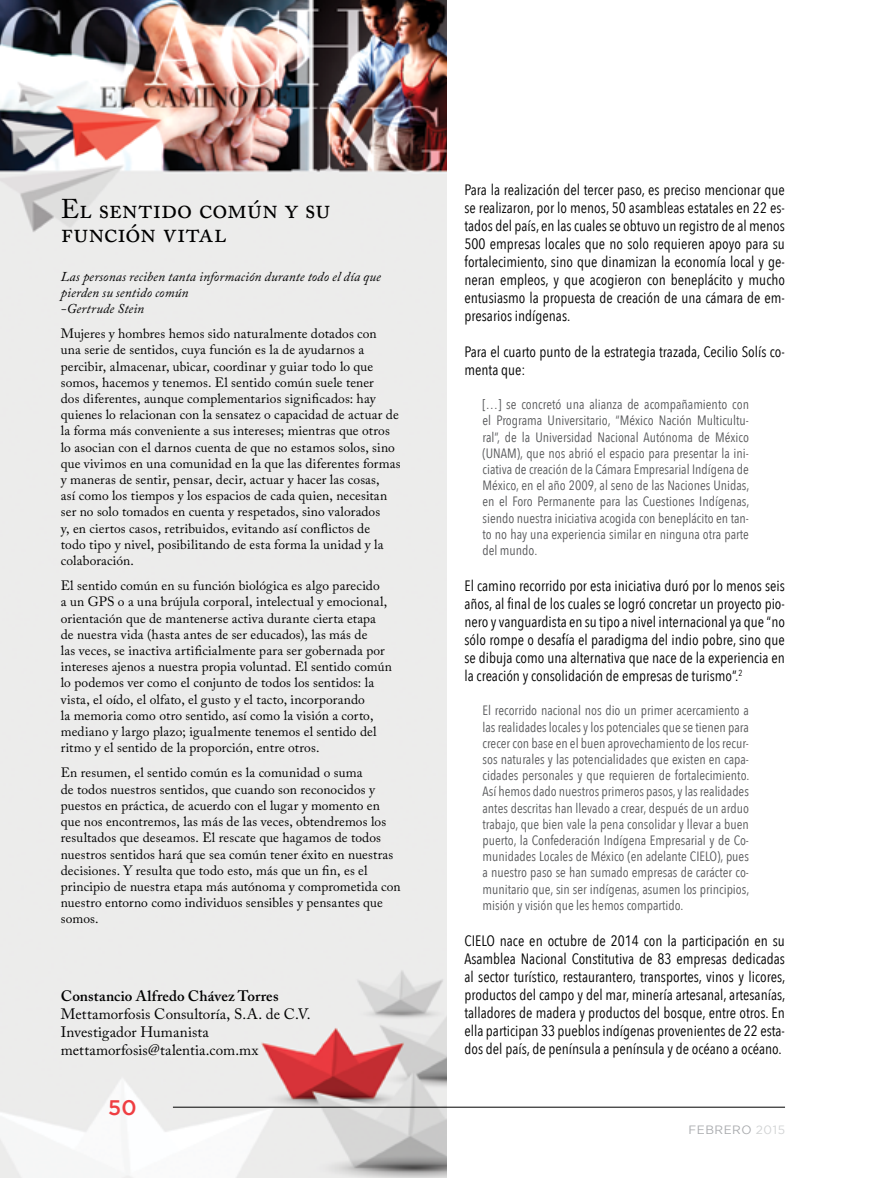
<style>
.page{position:relative;width:893px;height:1178px;background:#fff}
.page>*{position:absolute;margin:0;border:0;box-sizing:border-box;transform-origin:0 0}
.t1{font:27px/24px "Adobe Caslon Pro";letter-spacing:-.005em;color:#000}
.t2{font:500 21px "Gotham";color:#ef3e42}
.t3{font:15px/18px "Avenir Next Condensed";color:#000;text-align:justify}
.t4{font:15px/18px "Adobe Caslon Pro";letter-spacing:.015em;color:#000}
.t5{font:600 15px "Adobe Caslon Pro";letter-spacing:.01em;color:#000}
.t6{font:13.5px/16.2px "Adobe Caslon Pro";letter-spacing:.01em;color:#000}
.t7{font:13.5px/16.2px "Avenir Next Condensed";color:#58595b;text-align:justify}
.t8{font:italic 13.5px/16.2px "Adobe Caslon Pro";letter-spacing:.01em;color:#000}
.t9{font:12px "Gotham";letter-spacing:.04em;color:#a7a9ac}
.s1{color:#d1d3d4}
</style>
<div class="page">
<img style="left:0;top:0;width:446px;height:1178px">
<hr style="left:173px;top:1107px;width:612px;height:1px;background:#000">
<h1 class="t1" style="left:61px;top:197px;width:271px">El sentido común y su función vital</h1>
<p class="t8" style="left:61px;top:268px;width:322px">Las personas reciben tanta información durante todo el día que pierden su sentido común<br>-Gertrude Stein</p>
<p class="t6" style="left:61px;top:325px;width:341px">Mujeres y hombres hemos sido naturalmente dotados con<br>una serie de sentidos, cuya función es la de ayudarnos a percibir, almacenar, ubicar, coordinar y guiar todo lo que somos, hacemos y tenemos. El sentido común suele tener<br>dos diferentes, aunque complementarios significados: hay quienes lo relacionan con la sensatez o capacidad de actuar de la forma más conveniente a sus intereses; mientras que otros lo asocian con el darnos cuenta de que no estamos solos, sino que vivimos en una comunidad en la que las diferentes formas y maneras de sentir, pensar, decir, actuar y hacer las cosas,<br>así como los tiempos y los espacios de cada quien, necesitan ser no solo tomados en cuenta y respetados, sino valorados<br>y, en ciertos casos, retribuidos, evitando así conflictos de<br>todo tipo y nivel, posibilitando de esta forma la unidad y la colaboración.</p>
<p class="t6" style="left:61px;top:577px;width:333px">El sentido común en su función biológica es algo parecido<br>a un GPS o a una brújula corporal, intelectual y emocional, orientación que de mantenerse activa durante cierta etapa de nuestra vida (hasta antes de ser educados), las más de<br>las veces, se inactiva artificialmente para ser gobernada por intereses ajenos a nuestra propia voluntad. El sentido común lo podemos ver como el conjunto de todos los sentidos: la vista, el oído, el olfato, el gusto y el tacto, incorporando<br>la memoria como otro sentido, así como la visión a corto, mediano y largo plazo; igualmente tenemos el sentido del ritmo y el sentido de la proporción, entre otros.</p>
<p class="t6" style="left:61px;top:765px;width:341px">En resumen, el sentido común es la comunidad o suma<br>de todos nuestros sentidos, que cuando son reconocidos y puestos en práctica, de acuerdo con el lugar y momento en que nos encontremos, las más de las veces, obtendremos los resultados que deseamos. El rescate que hagamos de todos nuestros sentidos hará que sea común tener éxito en nuestras decisiones. Y resulta que todo esto, más que un fin, es el principio de nuestra etapa más autónoma y comprometida con nuestro entorno como individuos sensibles y pensantes que somos.</p>
<p class="t5" style="left:61px;top:987px;width:219px">Constancio Alfredo Chávez Torres</p>
<p class="t4" style="left:61px;top:1004px;width:251px">Mettamorfosis Consultoría, S.A. de C.V.<br>Investigador Humanista mettamorfosis@talentia.com.mx</p>
<h2 class="t2" style="left:108px;top:1095px;width:30px">50</h2>
<p class="t3" style="left:464px;top:180px;width:322px">Para la realización del tercer paso, es preciso mencionar que se realizaron, por lo menos, 50 asambleas estatales en 22 es&shy;tados del país, en las cuales se obtuvo un registro de al menos 500 empresas locales que no solo requieren apoyo para su fortalecimiento, sino que dinamizan la economía local y ge&shy;neran empleos, y que acogieron con beneplácito y mucho entusiasmo la propuesta de creación de una cámara de em&shy;presarios indígenas.</p>
<p class="t3" style="left:464px;top:342px;width:322px">Para el cuarto punto de la estrategia trazada, Cecilio Solís co&shy;menta que:</p>
<p class="t7" style="left:482px;top:396px;width:268px">[…] se concretó una alianza de acompañamiento con el Programa Universitario, “México Nación Multicultu&shy;ral”, de la Universidad Nacional Autónoma de México (UNAM), que nos abrió el espacio para presentar la ini&shy;ciativa de creación de la Cámara Empresarial Indígena de México, en el año 2009, al seno de las Naciones Unidas, en el Foro Permanente para las Cuestiones Indígenas, siendo nuestra iniciativa acogida con beneplácito en tan&shy;to no hay una experiencia similar en ninguna otra parte del mundo.</p>
<p class="t3" style="left:464px;top:576px;width:322px">El camino recorrido por esta iniciativa duró por lo menos seis años, al final de los cuales se logró concretar un proyecto pio&shy;nero y vanguardista en su tipo a nivel internacional ya que “no sólo rompe o desafía el paradigma del indio pobre, sino que se dibuja como una alternativa que nace de la experiencia en la creación y consolidación de empresas de turismo”.<sup>2</sup></p>
<p class="t7" style="left:482px;top:702px;width:268px">El recorrido nacional nos dio un primer acercamiento a las realidades locales y los potenciales que se tienen para crecer con base en el buen aprovechamiento de los recur&shy;sos naturales y las potencialidades que existen en capa&shy;cidades personales y que requieren de fortalecimiento.<br>Así hemos dado nuestros primeros pasos, y las realidades antes descritas han llevado a crear, después de un arduo trabajo, que bien vale la pena consolidar y llevar a buen puerto, la Confederación Indígena Empresarial y de Co&shy;munidades Locales de México (en adelante CIELO), pues a nuestro paso se han sumado empresas de carácter co&shy;munitario que, sin ser indígenas, asumen los principios, misión y visión que les hemos compartido.</p>
<p class="t3" style="left:464px;top:931px;width:322px">CIELO nace en octubre de 2014 con la participación en su Asamblea Nacional Constitutiva de 83 empresas dedicadas al sector turístico, restaurantero, transportes, vinos y licores, productos del campo y del mar, minería artesanal, artesanías, talladores de madera y productos del bosque, entre otros. En ella participan 33 pueblos indígenas provenientes de 22 esta&shy;dos del país, de península a península y de océano a océano.</p>
<p class="t9" style="left:689px;top:1123px;width:98px">FEBRERO <span class="s1">2015</span></p>
</div>
